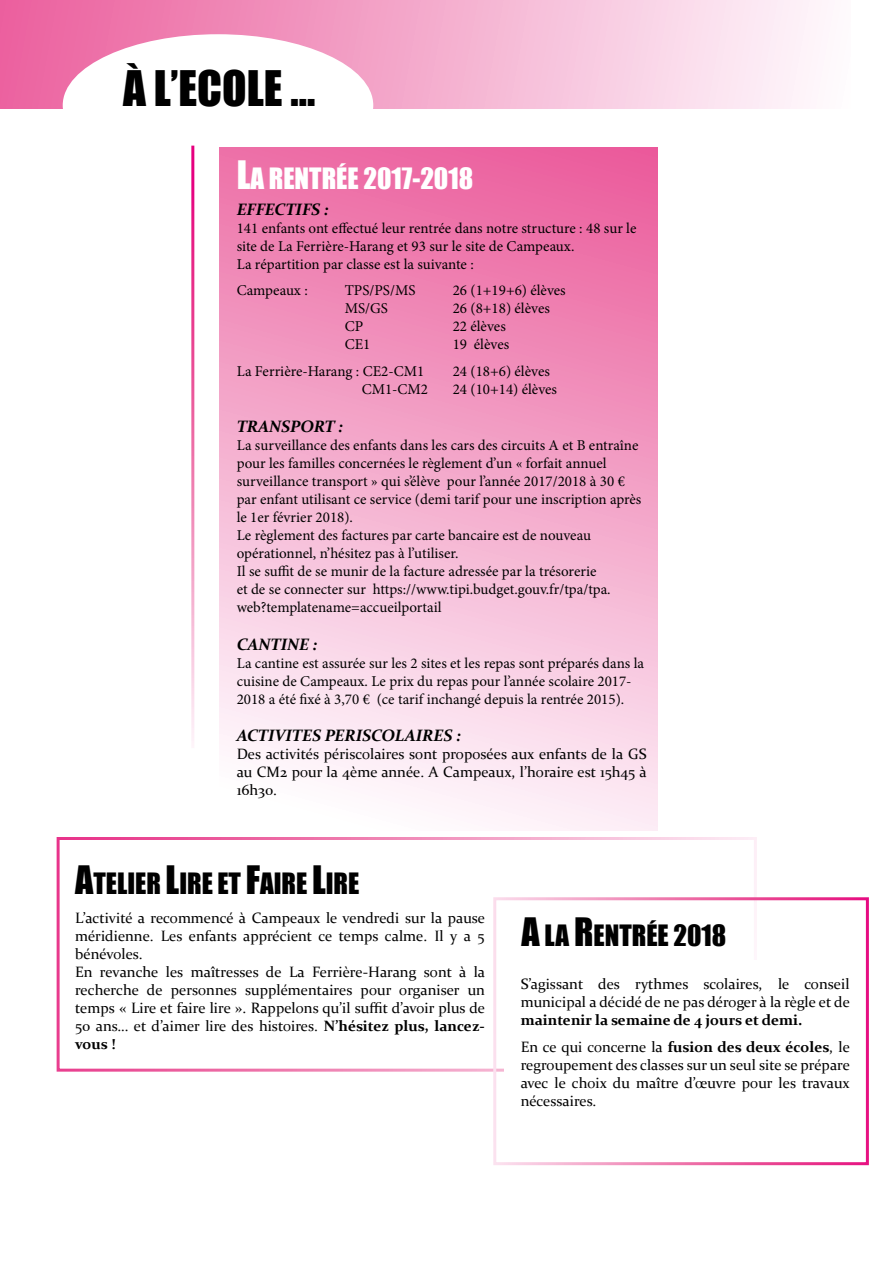
<style>
.page{position:relative;width:893px;height:1263px;background:#fff}
.page>*{position:absolute;margin:0;border:0;box-sizing:border-box;transform-origin:0 0}
.t1{font:45px "Impact";color:#000}
.t2{font:27px "Impact";color:#000}
.t3{font:27px "Impact";color:#fff}
.t4{font:italic 700 16.5px "Constantia";color:#000}
.t5{font:15px/18px "Minion Pro";color:#000}
.t6{font:15px/18px "Constantia";color:#000;text-align:justify}
.t7{font:700 15px/26.5px "Constantia";color:#000}
.s1{font-size:36px}
.s2{font-weight:700}
.s3{font-weight:400}
</style>
<div class="page">
<div style="left:0;top:0;width:850px;height:108px;background:linear-gradient(to right,#eb5e9c,#fefbfe)"></div>
<div style="left:63px;top:34px;width:310px;height:142px;background:#fff;border-radius:50%"></div>
<div style="left:219px;top:148px;width:439px;height:682px;background:linear-gradient(to bottom,#eb639f,#fef9fd)"></div>
<div style="left:57px;top:837px;width:700px;height:235px;border:3px solid #fff"></div>
<div style="left:505px;top:960px;width:375px;height:164px;background:#fff"></div>
<div style="left:493px;top:897px;width:376px;height:268px;border:3px solid #fff"></div>
<h1 class="t1" style="left:123px;top:53px;width:194px">À L’ECOLE ...</h1>
<h2 class="t3" style="left:237px;top:157px;width:238px"><span class="s1">L</span>A RENTRÉE 2017-2018</h2>
<p class="t4" style="left:237px;top:198px;width:93px">EFFECTIFS :</p>
<p class="t5" style="left:237px;top:219px;width:401px">141 enfants ont effectué leur rentrée dans notre structure : 48 sur le site de La Ferrière-Harang et 93 sur le site de Campeaux.<br>La répartition par classe est la suivante :</p>
<p class="t5" style="left:237px;top:282px;width:73px">Campeaux :</p>
<p class="t5" style="left:345px;top:282px;width:72px">TPS/PS/MS</p>
<p class="t5" style="left:453px;top:282px;width:115px">26 (1+19+6) élèves</p>
<p class="t5" style="left:345px;top:300px;width:45px">MS/GS</p>
<p class="t5" style="left:453px;top:300px;width:99px">26 (8+18) élèves</p>
<p class="t5" style="left:345px;top:318px;width:20px">CP</p>
<p class="t5" style="left:453px;top:318px;width:55px">22 élèves</p>
<p class="t5" style="left:345px;top:336px;width:27px">CE1</p>
<p class="t5" style="left:453px;top:336px;width:58px">19 élèves</p>
<p class="t5" style="left:237px;top:362px;width:189px">La Ferrière-Harang : CE2-CM1</p>
<p class="t5" style="left:453px;top:362px;width:99px">24 (18+6) élèves</p>
<p class="t5" style="left:362px;top:380px;width:68px">CM1-CM2</p>
<p class="t5" style="left:453px;top:380px;width:106px">24 (10+14) élèves</p>
<p class="t4" style="left:237px;top:415px;width:108px">TRANSPORT :</p>
<p class="t5" style="left:237px;top:436px;width:406px">La surveillance des enfants dans les cars des circuits A et B entraîne pour les familles concernées le règlement d’un « forfait annuel surveillance transport » qui s’élève pour l’année 2017/2018 à 30 € par enfant utilisant ce service (demi tarif pour une inscription après le 1er février 2018).<br>Le règlement des factures par carte bancaire est de nouveau opérationnel, n’hésitez pas à l’utiliser.<br>Il se suffit de se munir de la facture adressée par la trésorerie<br>et de se connecter sur https://www.tipi.budget.gouv.fr/tpa/tpa. web?templatename=accueilportail</p>
<p class="t4" style="left:237px;top:632px;width:82px">CANTINE :</p>
<p class="t5" style="left:237px;top:654px;width:409px">La cantine est assurée sur les 2 sites et les repas sont préparés dans la cuisine de Campeaux. Le prix du repas pour l’année scolaire 2017-<br>2018 a été fixé à 3,70 € (ce tarif inchangé depuis la rentrée 2015).</p>
<p class="t4" style="left:237px;top:724px;width:226px">ACTIVITES PERISCOLAIRES :</p>
<p class="t6" style="left:237px;top:744px;width:411px">Des activités périscolaires sont proposées aux enfants de la GS au CM2 pour la 4ème année. A Campeaux, l’horaire est 15h45 à 16h30.</p>
<h2 class="t2" style="left:75px;top:862px;width:286px"><span class="s1">A</span>TELIER <span class="s1">L</span>IRE ET <span class="s1">F</span>AIRE <span class="s1">L</span>IRE</h2>
<p class="t6" style="left:75px;top:908px;width:411px;text-align:left">L’activité a recommencé à Campeaux le vendredi sur la pause méridienne. Les enfants apprécient ce temps calme. Il y a 5 bénévoles.<br>En revanche les maîtresses de La Ferrière-Harang sont à la recherche de personnes supplémentaires pour organiser un temps « Lire et faire lire ». Rappelons qu’il suffit d’avoir plus de 50 ans… et d’aimer lire des histoires. <span class="s2">N’hésitez plus, lancez&shy;vous !</span></p>
<h2 class="t2" style="left:522px;top:915px;width:206px"><span class="s1">A</span> LA <span class="s1">R</span>ENTRÉE 2018</h2>
<p class="t6" style="left:521px;top:974px;width:331px">S’agissant des rythmes scolaires, le conseil municipal a décidé de ne pas déroger à la règle et de</p>
<p class="t7" style="left:521px;top:1006px;width:331px">maintenir la semaine de 4 jours et demi.<br><span class="s3">En ce qui concerne la</span> fusion des deux écoles<span class="s3">, le</span></p>
<p class="t6" style="left:521px;top:1055px;width:331px">regroupement des classes sur un seul site se prépare avec le choix du maître d’œuvre pour les travaux nécessaires.</p>
</div>
